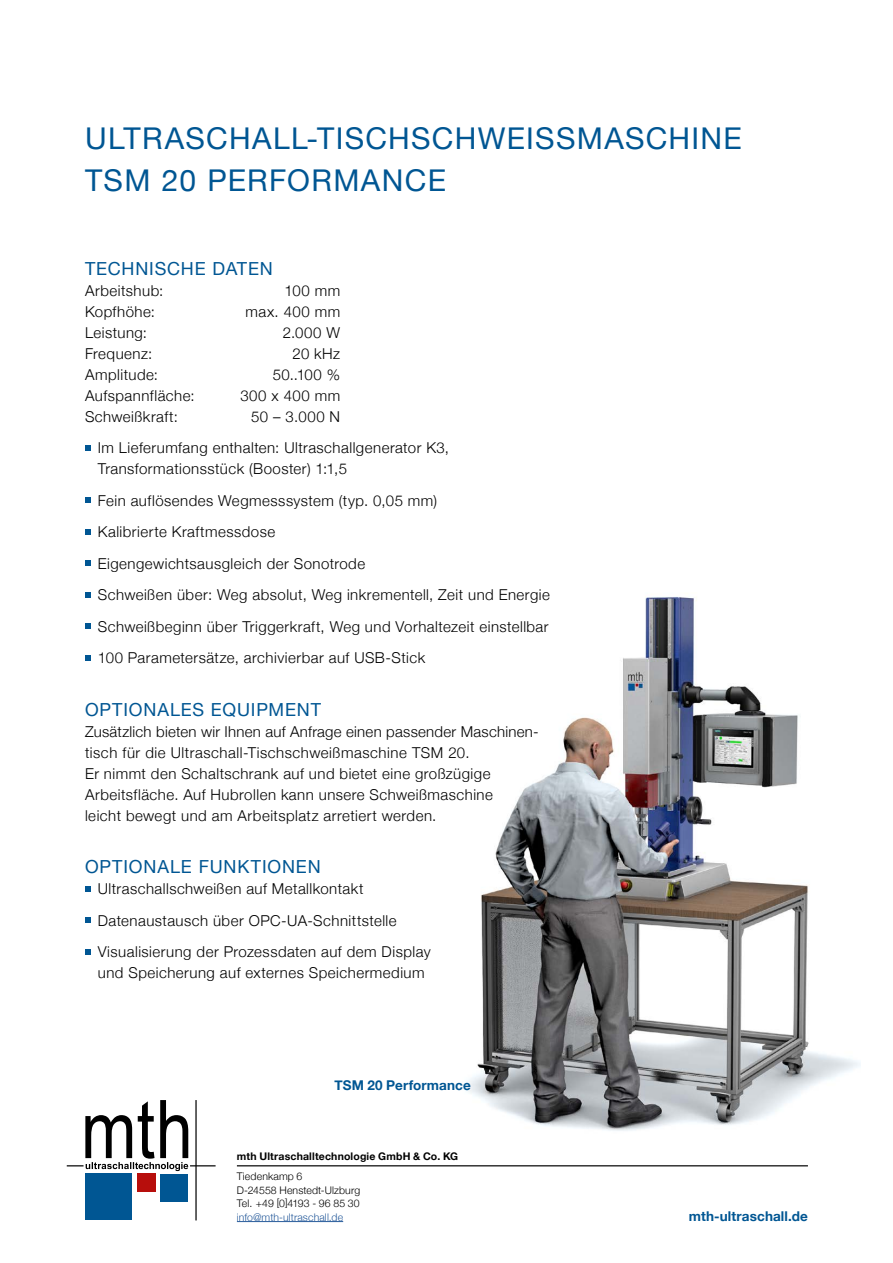
<style>
.page{position:relative;width:893px;height:1263px;background:#fff}
.page>*{position:absolute;margin:0;border:0;box-sizing:border-box;transform-origin:0 0}
.t1{font:30px/42px "Helvetica Neue";letter-spacing:.045em;color:#005693}
.t2{font:18px "Helvetica Neue";letter-spacing:.045em;color:#005693}
.t3{font:300 15px/31.5px "Helvetica Neue";letter-spacing:.03em;color:#000}
.t4{font:700 13.5px "Helvetica Neue";letter-spacing:.01em;color:#005693}
.t5{font:300 10.5px/13.5px "Helvetica Neue";letter-spacing:.01em;color:#000}
.t6{font:700 10.5px "Helvetica Neue";letter-spacing:.015em;color:#000}
.t7{font:300 10.5px "Helvetica Neue";letter-spacing:.01em;color:#275b9b}
</style>
<div class="page">
<hr style="left:237px;top:1221px;width:106px;height:1px;background:#275b9b">
<svg style="left:67px;top:1100px;width:149px;height:120px"></svg>
<div style="left:85px;top:1173px;width:47px;height:47px;background:#005693"></div>
<div style="left:160px;top:1173px;width:28px;height:28px;background:#005693"></div>
<div style="left:137px;top:1173px;width:18px;height:19px;background:#b70e0c"></div>
<hr style="left:237px;top:1165px;width:571px;height:1px;background:#000">
<img style="left:466px;top:596px;width:394px;height:535px">
<svg style="left:85px;top:445px;width:6px;height:5px"></svg>
<svg style="left:85px;top:497px;width:6px;height:6px"></svg>
<svg style="left:85px;top:529px;width:6px;height:5px"></svg>
<svg style="left:85px;top:560px;width:6px;height:6px"></svg>
<svg style="left:85px;top:592px;width:6px;height:5px"></svg>
<svg style="left:85px;top:623px;width:6px;height:6px"></svg>
<svg style="left:85px;top:655px;width:6px;height:5px"></svg>
<svg style="left:85px;top:886px;width:6px;height:5px"></svg>
<svg style="left:85px;top:917px;width:6px;height:6px"></svg>
<svg style="left:85px;top:949px;width:6px;height:5px"></svg>
<h1 class="t1" style="left:85px;top:119px;width:658px">ULTRASCHALL-TISCHSCHWEISSMASCHINE<br>TSM 20 PERFORMANCE</h1>
<p class="t2" style="left:85px;top:255px;width:189px">TECHNISCHE DATEN</p>
<p class="t3" style="left:85px;top:274px;width:80px">Arbeitshub:</p>
<p class="t3" style="left:285px;top:274px;width:57px">100 mm</p>
<p class="t3" style="left:85px;top:295px;width:71px">Kopfhöhe:</p>
<p class="t3" style="left:245px;top:295px;width:96px">max. 400 mm</p>
<p class="t3" style="left:85px;top:316px;width:64px">Leistung:</p>
<p class="t3" style="left:283px;top:316px;width:59px">2.000 W</p>
<p class="t3" style="left:85px;top:337px;width:69px">Frequenz:</p>
<p class="t3" style="left:292px;top:337px;width:49px">20 kHz</p>
<p class="t3" style="left:85px;top:358px;width:75px">Amplitude:</p>
<p class="t3" style="left:273px;top:358px;width:69px">50..100 %</p>
<p class="t3" style="left:85px;top:379px;width:111px">Aufspannfläche:</p>
<p class="t3" style="left:240px;top:379px;width:101px">300 x 400 mm</p>
<p class="t3" style="left:85px;top:400px;width:94px">Schweißkraft:</p>
<p class="t3" style="left:98px;top:400px;width:353px;text-indent:153px">50 – 3.000 N<br>Im Lieferumfang enthalten: Ultraschallgenerator K3,</p>
<p class="t3" style="left:98px;top:452px;width:454px">Transformationsstück (Booster) 1:1,5<br>Fein auflösendes Wegmesssystem (typ. 0,05 mm)<br>Kalibrierte Kraftmessdose<br>Eigengewichtsausgleich der Sonotrode<br>Schweißen über: Weg absolut, Weg inkrementell, Zeit und Energie Schweißbeginn über Triggerkraft, Weg und Vorhaltezeit einstellbar 100 Parametersätze, archivierbar auf USB-Stick</p>
<p class="t2" style="left:85px;top:696px;width:237px">OPTIONALES EQUIPMENT</p>
<p class="t3" style="left:85px;top:720px;width:453px;line-height:21px">Zusätzlich bieten wir Ihnen auf Anfrage einen passender Maschinen&shy;tisch für die Ultraschall-Tischschweißmaschine TSM 20.<br>Er nimmt den Schaltschrank auf und bietet eine großzügige Arbeitsfläche. Auf Hubrollen kann unsere Schweißmaschine<br>leicht bewegt und am Arbeitsplatz arretiert werden.</p>
<p class="t2" style="left:85px;top:854px;width:237px">OPTIONALE FUNKTIONEN</p>
<p class="t3" style="left:98px;top:872px;width:334px">Ultraschallschweißen auf Metallkontakt<br>Datenaustausch über OPC-UA-Schnittstelle<br>Visualisierung der Prozessdaten auf dem Display</p>
<p class="t3" style="left:98px;top:956px;width:328px">und Speicherung auf externes Speichermedium</p>
<p class="t4" style="left:334px;top:1075px;width:138px">TSM 20 Performance</p>
<p class="t6" style="left:237px;top:1148px;width:223px">mth Ultraschalltechnologie GmbH &amp; Co. KG</p>
<p class="t5" style="left:237px;top:1169px;width:125px">Tiedenkamp 6<br>D-24558 Henstedt-Ulzburg<br>Tel. +49 [0]4193 - 96 85 30</p>
<p class="t7" style="left:237px;top:1208px;width:108px">info@mth-ultraschall.de</p>
<p class="t4" style="left:689px;top:1206px;width:121px">mth-ultraschall.de</p>
</div>
